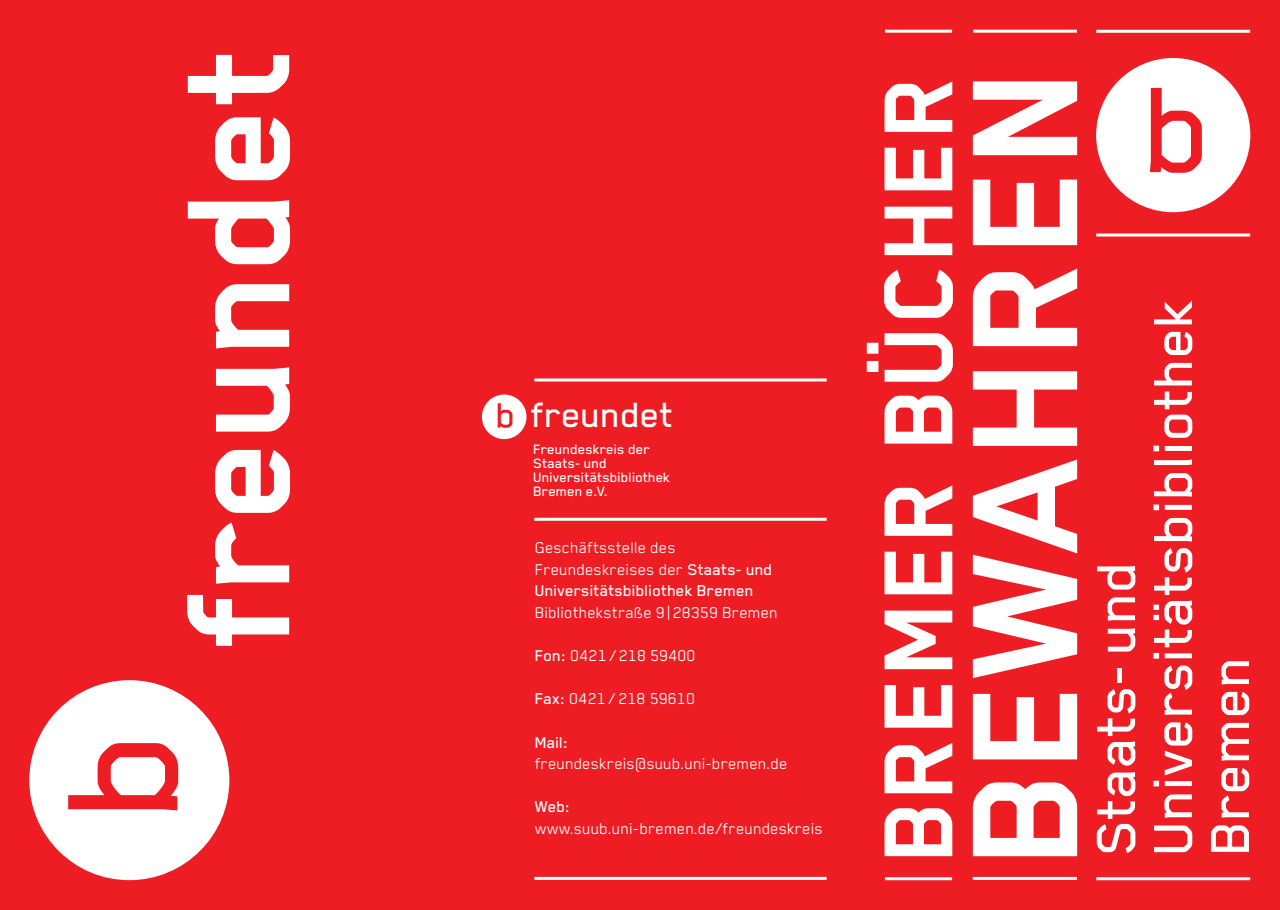
<style>
.page{position:relative;width:1280px;height:910px;background:#ee1d23}
.page>*{position:absolute;margin:0;border:0;box-sizing:border-box;transform-origin:0 0}
.t1{font:700 169.65px "Blender Pro";color:#fff}
.t2{font:500 40.35px "Blender Pro";color:#fff}
.t3{font:18px "Blender Pro";color:#fff}
.t4{font:500 18px/21.6px "Blender Pro";color:#fff}
.t5{font:500 15.6px/14.2px "Blender Pro";color:#fff}
.s1{font-weight:400}
.s2{font-weight:500}
</style>
<div class="page">
<svg style="left:482px;top:394px;width:44px;height:45px"></svg>
<svg style="left:29px;top:680px;width:200px;height:200px"></svg>
<svg style="left:973px;top:81px;width:104px;height:775px"></svg>
<hr style="left:885px;top:30px;width:67px;height:3px;background:#fff">
<hr style="left:885px;top:877px;width:67px;height:3px;background:#fff">
<hr style="left:973px;top:30px;width:104px;height:3px;background:#fff">
<hr style="left:1096px;top:877px;width:154px;height:3px;background:#fff">
<svg style="left:1097px;top:772px;width:38px;height:81px"></svg>
<svg style="left:1097px;top:689px;width:38px;height:76px"></svg>
<div style="left:1117px;top:668px;width:5px;height:14px;background:#fff"></div>
<svg style="left:1108px;top:628px;width:27px;height:24px"></svg>
<svg style="left:1107px;top:597px;width:28px;height:24px"></svg>
<svg style="left:1097px;top:566px;width:38px;height:24px"></svg>
<svg style="left:1154px;top:825px;width:38px;height:27px"></svg>
<svg style="left:1164px;top:794px;width:28px;height:24px"></svg>
<svg style="left:1153px;top:781px;width:39px;height:5px"></svg>
<svg style="left:1164px;top:722px;width:28px;height:53px"></svg>
<svg style="left:1164px;top:665px;width:28px;height:50px"></svg>
<svg style="left:1153px;top:653px;width:39px;height:6px"></svg>
<svg style="left:1153px;top:548px;width:39px;height:99px"></svg>
<svg style="left:1154px;top:518px;width:38px;height:23px"></svg>
<svg style="left:1153px;top:504px;width:39px;height:6px"></svg>
<svg style="left:1154px;top:473px;width:38px;height:24px"></svg>
<svg style="left:1154px;top:459px;width:38px;height:6px"></svg>
<svg style="left:1153px;top:446px;width:39px;height:5px"></svg>
<svg style="left:1164px;top:415px;width:28px;height:23px"></svg>
<svg style="left:1154px;top:392px;width:38px;height:17px"></svg>
<svg style="left:1154px;top:363px;width:38px;height:22px"></svg>
<svg style="left:1164px;top:332px;width:28px;height:23px"></svg>
<svg style="left:1154px;top:301px;width:38px;height:23px"></svg>
<svg style="left:1211px;top:825px;width:38px;height:27px"></svg>
<svg style="left:1221px;top:768px;width:28px;height:50px"></svg>
<svg style="left:1221px;top:723px;width:28px;height:38px"></svg>
<svg style="left:1221px;top:692px;width:28px;height:23px"></svg>
<svg style="left:1221px;top:661px;width:28px;height:23px"></svg>
<hr style="left:1096px;top:30px;width:154px;height:3px;background:#fff">
<svg style="left:867px;top:81px;width:86px;height:775px"></svg>
<hr style="left:973px;top:877px;width:104px;height:3px;background:#fff">
<svg style="left:1096px;top:58px;width:154px;height:154px"></svg>
<hr style="left:1096px;top:234px;width:154px;height:3px;background:#fff">
<hr style="left:534px;top:518px;width:293px;height:3px;background:#fff">
<hr style="left:534px;top:378px;width:293px;height:3px;background:#fff">
<hr style="left:534px;top:877px;width:293px;height:3px;background:#fff">
<h1 class="t1" style="left:146px;top:647px;width:604px;rotate:-90deg">freundet</h1>
<h2 class="t2" style="left:531px;top:394px;width:144px">freundet</h2>
<p class="t5" style="left:533px;top:441px;width:139px">Freundeskreis der<br>Staats- und<br>Universitätsbibliothek<br>Bremen e.V.</p>
<p class="t4" style="left:535px;top:536px;width:239px"><span class="s1">Geschäftsstelle des<br>Freundeskreises der</span> Staats- und<br>Universitätsbibliothek Bremen</p>
<p class="t3" style="left:535px;top:603px;width:245px">Bibliothekstraße 9 | 28359 Bremen</p>
<p class="t3" style="left:535px;top:646px;width:162px"><span class="s2">Fon:</span> 04 21 / 218 59400</p>
<p class="t3" style="left:535px;top:689px;width:162px"><span class="s2">Fax:</span> 04 21 / 218 59610</p>
<p class="t4" style="left:535px;top:731px;width:35px">Mail:</p>
<p class="t3" style="left:535px;top:754px;width:254px">freundeskreis@suub.uni-bremen.de</p>
<p class="t4" style="left:535px;top:796px;width:37px">Web:</p>
<p class="t3" style="left:535px;top:819px;width:290px">www.suub.uni-bremen.de/freundeskreis</p>
</div>
